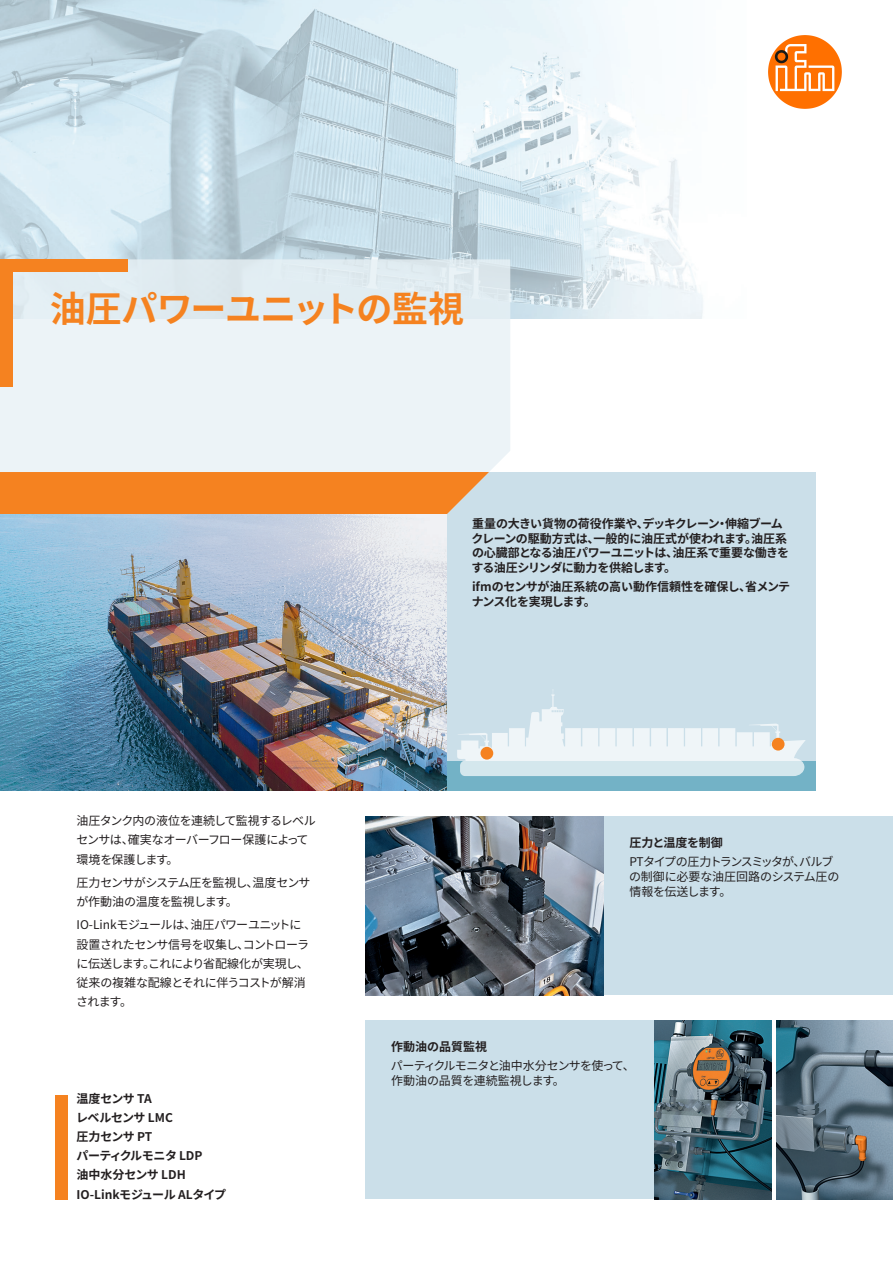
<style>
.page{position:relative;width:893px;height:1263px;background:#fff}
.page>*{position:absolute;margin:0;border:0;box-sizing:border-box;transform-origin:0 0}
.t1{font:700 36px "Source Han Sans JP";letter-spacing:-.02em;color:#f58220}
.t2{font:12px/19.2px "Source Han Sans JP";letter-spacing:-.04em;color:#231f20}
.t3{font:700 12px/19.2px "Source Han Sans JP";letter-spacing:-.015em;color:#231f20}
</style>
<div class="page">
<div style="left:446px;top:472px;width:370px;height:319px;background:#cbdfe9"></div>
<div style="left:446px;top:761px;width:370px;height:30px;background:#73b2c6"></div>
<img style="left:0;top:0;width:842px;height:319px">
<svg style="left:0;top:259px;width:510px;height:213px;background:#e8f0f5"></svg>
<div style="left:0;top:472px;width:489px;height:42px;background:#f58220"></div>
<div style="left:0;top:259px;width:128px;height:13px;background:#f58220"></div>
<div style="left:0;top:259px;width:13px;height:128px;background:#f58220"></div>
<div style="left:604px;top:816px;width:289px;height:179px;background:#cbdfe9"></div>
<div style="left:366px;top:1020px;width:289px;height:179px;background:#cbdfe9"></div>
<img style="left:655px;top:1020px;width:117px;height:179px">
<img style="left:776px;top:1020px;width:117px;height:179px">
<div style="left:55px;top:1095px;width:13px;height:104px;background:#f58220"></div>
<svg style="left:457px;top:694px;width:349px;height:82px"></svg>
<div style="left:480px;top:747px;width:13px;height:13px;background:#f58220;border-radius:50%"></div>
<div style="left:772px;top:738px;width:12px;height:12px;background:#f58220;border-radius:50%"></div>
<img style="left:366px;top:816px;width:238px;height:179px">
<img style="left:0;top:514px;width:446px;height:277px">
<img style="left:768px;top:36px;width:73px;height:72px">
<h1 class="t1" style="left:50px;top:289px;width:416px">油圧パワーユニットの監視</h1>
<p class="t3" style="left:471px;top:516px;width:319px;line-height:14.9px">重量の大きい貨物の荷役作業や、デッキクレーン・伸縮ブームクレーンの駆動方式は、一般的に油圧式が使われます。油圧系の心臓部となる油圧パワーユニットは、油圧系で重要な働きをする油圧シリンダに動力を供給します。</p>
<p class="t3" style="left:472px;top:580px;width:320px;line-height:14.9px">ifmのセンサが油圧系統の高い動作信頼性を確保し、省メンテナンス化を実現します。</p>
<p class="t2" style="left:76px;top:811px;width:241px">油圧タンク内の液位を連続して監視するレベルセンサは、確実なオーバーフロー保護によって環境を保護します。</p>
<p class="t2" style="left:76px;top:873px;width:235px">圧力センサがシステム圧を監視し、温度センサが作動油の温度を監視します。</p>
<p class="t2" style="left:76px;top:916px;width:235px">IO-Linkモジュールは、油圧パワーユニットに設置されたセンサ信号を収集し、コントローラに伝送します。これにより省配線化が実現し、従来の複雑な配線とそれに伴うコストが解消されます。</p>
<p class="t3" style="left:629px;top:833px;width:95px">圧力と温度を制御</p>
<p class="t2" style="left:629px;top:854px;width:212px;line-height:14.9px">PTタイプの圧力トランスミッタが、バルブの制御に必要な油圧回路のシステム圧の情報を伝送します。</p>
<p class="t3" style="left:76px;top:1089px;width:152px">温度センサ TA<br>レベルセンサ LMC<br>圧力センサ PT<br>パーティクルモニタ LDP<br>油中水分センサ LDH<br>IO-Linkモジュール ALタイプ</p>
<p class="t3" style="left:391px;top:1037px;width:97px">作動油の品質監視</p>
<p class="t2" style="left:391px;top:1058px;width:245px;line-height:14.9px">パーティクルモニタと油中水分センサを使って、作動油の品質を連続監視します。</p>
</div>
